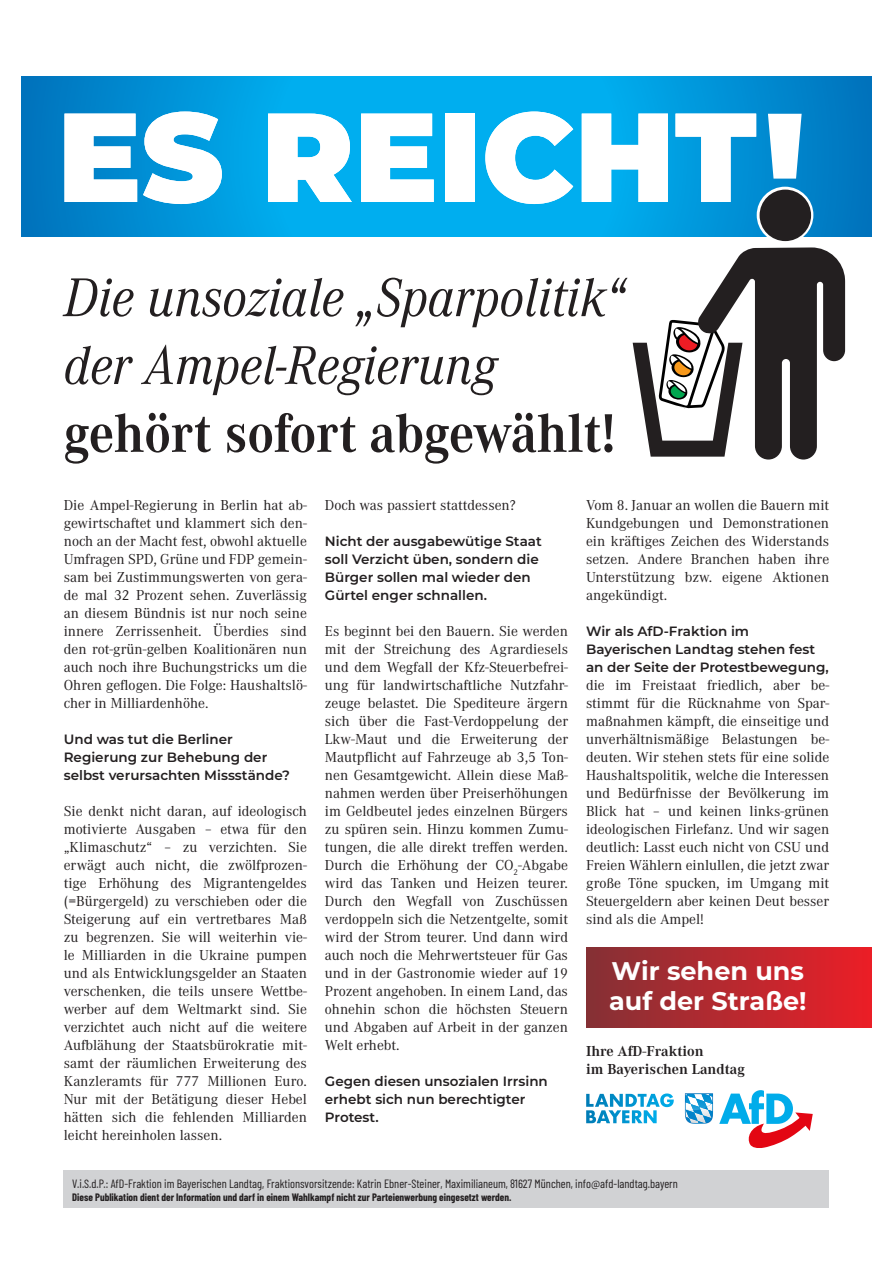
<style>
.page{position:relative;width:893px;height:1263px;background:#fff}
.page>*{position:absolute;margin:0;border:0;box-sizing:border-box;transform-origin:0 0}
.t1{font:900 126.3px "Montserrat";color:#fff}
.t2{font:italic 56.55px/67.8px "Corporate A Pro";color:#231f20;scale:.92 1}
.t3{font:700 56.55px "Corporate A Pro";color:#231f20;scale:.92 1}
.t4{font:700 25.5px/30px "Montserrat";color:#fff}
.t5{font:15px/18px "Corporate A Pro";color:#231f20;text-align:justify}
.t6{font:700 15px/18px "Corporate A Pro";color:#231f20}
.t7{font:600 13.5px/18px "Montserrat";color:#231f20}
.t8{font:12px "Barlow Condensed";color:#231f20}
.t9{font:700 10.5px "Barlow Condensed";color:#231f20}
</style>
<div class="page">
<svg style="left:21px;top:77px;width:851px;height:160px;background:#009cdf"></svg>
<svg style="left:757px;top:187px;width:56px;height:56px"></svg>
<div style="left:760px;top:190px;width:51px;height:51px;background:#231f20;border-radius:50%"></div>
<svg style="left:633px;top:247px;width:212px;height:212px"></svg>
<div style="left:64px;top:1170px;width:765px;height:38px;background:#d1d2d4"></div>
<svg style="left:768px;top:114px;width:34px;height:65px"></svg>
<svg style="left:586px;top:1090px;width:227px;height:58px"></svg>
<div style="left:586px;top:947px;width:286px;height:80px;background:linear-gradient(to right,#843136,#ea1f28)"></div>
<h1 class="t1" style="left:57px;top:62px;width:701px">ES REICHT</h1>
<h2 class="t2" style="left:64px;top:261px;width:612px">Die unsoziale „Sparpolitik“ der Ampel-Regierung</h2>
<h2 class="t3" style="left:64px;top:395px;width:601px">gehört sofort abgewählt!</h2>
<p class="t5" style="left:64px;top:495px;width:245px">Die Ampel-Regierung in Berlin hat ab&shy;gewirtschaftet und klammert sich den&shy;noch an der Macht fest, obwohl aktuelle Umfragen SPD, Grüne und FDP gemein&shy;sam bei Zustimmungswerten von gera&shy;de mal 32 Prozent sehen. Zuverlässig an diesem Bündnis ist nur noch seine innere Zerrissenheit. Überdies sind den rot-grün-gelben Koalitionären nun auch noch ihre Buchungstricks um die Ohren geflogen. Die Folge: Haushaltslö&shy;cher in Milliardenhöhe.</p>
<p class="t7" style="left:64px;top:729px;width:228px">Und was tut die Berliner<br>Regierung zur Behebung der selbst verursachten Missstände?</p>
<p class="t5" style="left:64px;top:801px;width:245px">Sie denkt nicht daran, auf ideologisch motivierte Ausgaben – etwa für den „Klimaschutz“ – zu verzichten. Sie erwägt auch nicht, die zwölfprozen&shy;tige Erhöhung des Migrantengeldes (=Bürgergeld) zu verschieben oder die Steigerung auf ein vertretbares Maß zu begrenzen. Sie will weiterhin vie&shy;le Milliarden in die Ukraine pumpen und als Entwicklungsgelder an Staaten verschenken, die teils unsere Wettbe&shy;werber auf dem Weltmarkt sind. Sie verzichtet auch nicht auf die weitere Aufblähung der Staatsbürokratie mit&shy;samt der räumlichen Erweiterung des Kanzleramts für 777 Millionen Euro.<br>Nur mit der Betätigung dieser Hebel hätten sich die fehlenden Milliarden leicht hereinholen lassen.</p>
<p class="t5" style="left:325px;top:495px;width:192px">Doch was passiert stattdessen?</p>
<p class="t7" style="left:325px;top:531px;width:218px">Nicht der ausgabewütige Staat soll Verzicht üben, sondern die<br>Bürger sollen mal wieder den<br>Gürtel enger schnallen.</p>
<p class="t5" style="left:325px;top:621px;width:245px">Es beginnt bei den Bauern. Sie werden mit der Streichung des Agrardiesels und dem Wegfall der Kfz-Steuerbefrei&shy;ung für landwirtschaftliche Nutzfahr&shy;zeuge belastet. Die Spediteure ärgern sich über die Fast-Verdoppelung der Lkw-Maut und die Erweiterung der Mautpflicht auf Fahrzeuge ab 3,5 Ton&shy;nen Gesamtgewicht. Allein diese Maß&shy;nahmen werden über Preiserhöhungen im Geldbeutel jedes einzelnen Bürgers zu spüren sein. Hinzu kommen Zumu&shy;tungen, die alle direkt treffen werden.<br>Durch die Erhöhung der CO<sub>2</sub>-Abgabe wird das Tanken und Heizen teurer.<br>Durch den Wegfall von Zuschüssen verdoppeln sich die Netzentgelte, somit wird der Strom teurer. Und dann wird auch noch die Mehrwertsteuer für Gas und in der Gastronomie wieder auf 19<br>Prozent angehoben. In einem Land, das ohnehin schon die höchsten Steuern und Abgaben auf Arbeit in der ganzen Welt erhebt.</p>
<p class="t7" style="left:325px;top:1071px;width:224px">Gegen diesen unsozialen Irrsinn erhebt sich nun berechtigter<br>Protest.</p>
<p class="t5" style="left:586px;top:495px;width:245px">Vom 8. Januar an wollen die Bauern mit Kundgebungen und Demonstrationen ein kräftiges Zeichen des Widerstands setzen. Andere Branchen haben ihre Unterstützung bzw. eigene Aktionen angekündigt.</p>
<p class="t7" style="left:586px;top:621px;width:244px">Wir als AfD-Fraktion im<br>Bayerischen Landtag stehen fest an der Seite der Protestbewegung,</p>
<p class="t5" style="left:586px;top:675px;width:245px">die im Freistaat friedlich, aber be&shy;stimmt für die Rücknahme von Spar&shy;maßnahmen kämpft, die einseitige und unverhältnismäßige Belastungen be&shy;deuten. Wir stehen stets für eine solide Haushaltspolitik, welche die Interessen und Bedürfnisse der Bevölkerung im Blick hat – und keinen links-grünen ideologischen Firlefanz. Und wir sagen deutlich: Lasst euch nicht von CSU und Freien Wählern einlullen, die jetzt zwar große Töne spucken, im Umgang mit Steuergeldern aber keinen Deut besser sind als die Ampel!</p>
<h3 class="t4" style="left:609px;top:954px;width:199px">Wir sehen uns auf der Straße!</h3>
<p class="t6" style="left:586px;top:1041px;width:160px">Ihre AfD-Fraktion<br>im Bayerischen Landtag</p>
<p class="t8" style="left:72px;top:1175px;width:607px">V.i.S.d.P.: AfD-Fraktion im Bayerischen Landtag, Fraktionsvorsitzende: Katrin Ebner-Steiner, Maximilianeum, 81627 München, info@afd-landtag.bayern</p>
<p class="t9" style="left:72px;top:1190px;width:441px">Diese Publikation dient der Information und darf in einem Wahlkampf nicht zur Parteienwerbung eingesetzt werden.</p>
</div>
